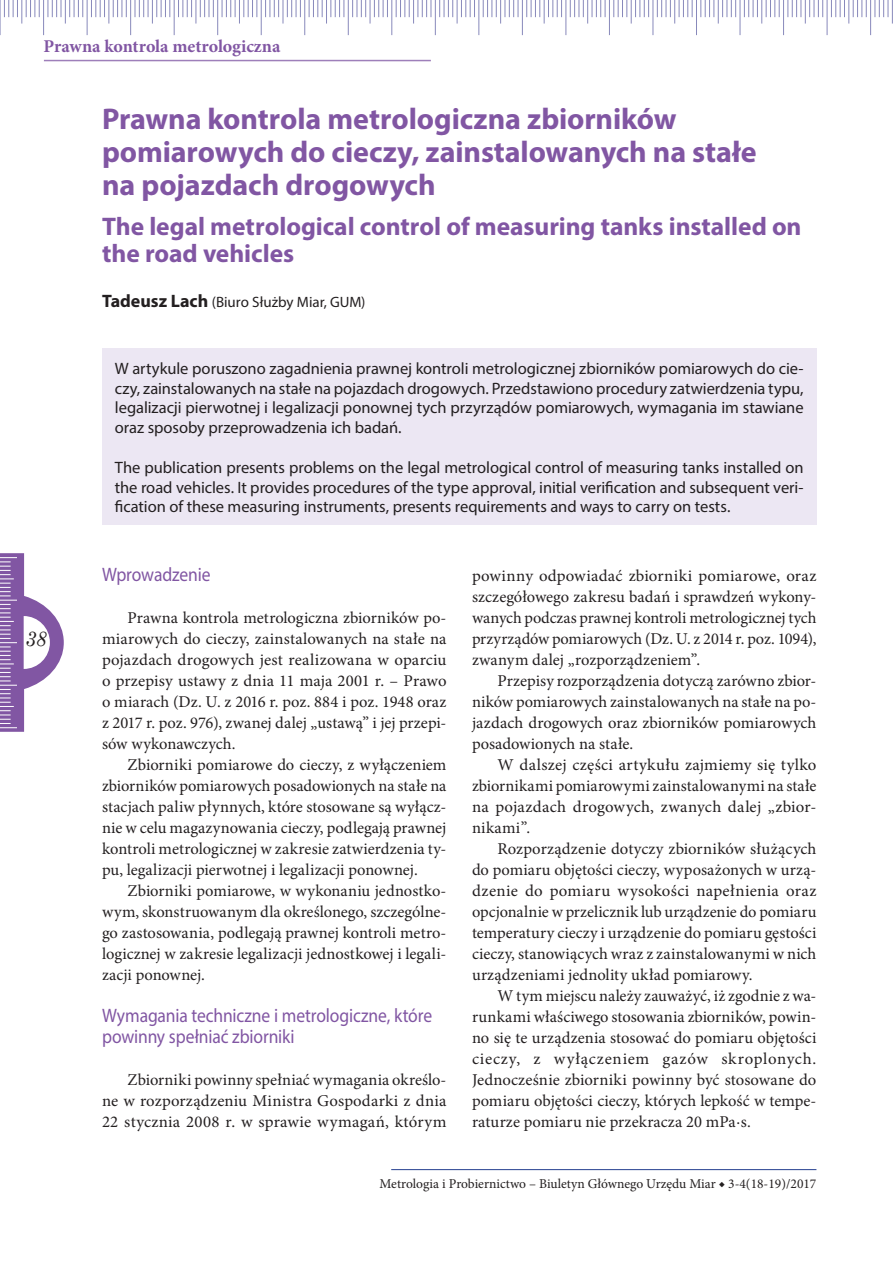
<style>
.page{position:relative;width:893px;height:1263px;background:#fff}
.page>*{position:absolute;margin:0;border:0;box-sizing:border-box;transform-origin:0 0}
.tytul_polski{font:700 30px/33px "Myriad Pro";letter-spacing:-.005em;color:#8156a3}
.tytul_ang{font:700 25.5px/27px "Myriad Pro";color:#8156a3}
.t1{font:italic 21px "Century Schoolbook";color:#231f20;scale:.9 1}
.śródtyt-podtyt{font:19.5px/21px "Myriad Pro";letter-spacing:-.01em;color:#8156a3;scale:.9 1}
.t2{font:700 18px "Minion Pro";letter-spacing:-.005em;color:#8156a3}
.teksty{font:16.5px/21px "Minion Pro";letter-spacing:.005em;color:#231f20;text-align:justify}
.lead{font:16.5px/19.8px "Myriad Pro";letter-spacing:-.005em;color:#231f20;text-align:justify}
.zakład{font:15px "Myriad Pro";color:#231f20}
.t3{font:13.5px "Minion Pro";color:#231f20}
.s1{font-weight:700;font-size:18px}
</style>
<div class="page">
<hr style="left:44px;top:60px;width:387px;height:1px;background:#9e7fba">
<hr style="left:391px;top:1169px;width:425px;height:1px;background:#25408f">
<svg style="left:0;top:553px;width:64px;height:179px"></svg>
<div style="left:102px;top:349px;width:714px;height:176px;background:#ece7f3"></div>
<svg style="left:875px;top:0;width:18px;height:24px"></svg>
<hr style="left:870px;top:0;width:1px;height:35px;background:#8889bb">
<svg style="left:831px;top:0;width:36px;height:24px"></svg>
<hr style="left:827px;top:0;width:1px;height:35px;background:#8889bb">
<svg style="left:788px;top:0;width:35px;height:24px"></svg>
<hr style="left:783px;top:0;width:1px;height:35px;background:#8889bb">
<svg style="left:744px;top:0;width:36px;height:24px"></svg>
<hr style="left:740px;top:0;width:1px;height:35px;background:#8889bb">
<svg style="left:701px;top:0;width:35px;height:24px"></svg>
<hr style="left:696px;top:0;width:1px;height:35px;background:#8889bb">
<svg style="left:657px;top:0;width:36px;height:24px"></svg>
<hr style="left:653px;top:0;width:1px;height:35px;background:#8889bb">
<svg style="left:613px;top:0;width:36px;height:24px"></svg>
<hr style="left:609px;top:0;width:1px;height:35px;background:#8889bb">
<svg style="left:570px;top:0;width:36px;height:24px"></svg>
<hr style="left:566px;top:0;width:1px;height:35px;background:#8889bb">
<svg style="left:526px;top:0;width:36px;height:24px"></svg>
<hr style="left:522px;top:0;width:1px;height:35px;background:#8889bb">
<svg style="left:483px;top:0;width:36px;height:24px"></svg>
<hr style="left:479px;top:0;width:1px;height:35px;background:#8889bb">
<svg style="left:439px;top:0;width:36px;height:24px"></svg>
<hr style="left:435px;top:0;width:1px;height:35px;background:#8889bb">
<svg style="left:396px;top:0;width:36px;height:24px"></svg>
<hr style="left:392px;top:0;width:1px;height:35px;background:#8889bb">
<svg style="left:352px;top:0;width:36px;height:24px"></svg>
<hr style="left:348px;top:0;width:1px;height:35px;background:#8889bb">
<svg style="left:309px;top:0;width:36px;height:24px"></svg>
<hr style="left:304px;top:0;width:1px;height:35px;background:#8889bb">
<svg style="left:265px;top:0;width:36px;height:24px"></svg>
<hr style="left:261px;top:0;width:1px;height:35px;background:#8889bb">
<svg style="left:222px;top:0;width:36px;height:24px"></svg>
<hr style="left:217px;top:0;width:1px;height:35px;background:#8889bb">
<svg style="left:178px;top:0;width:36px;height:24px"></svg>
<hr style="left:174px;top:0;width:1px;height:35px;background:#8889bb">
<svg style="left:135px;top:0;width:36px;height:24px"></svg>
<hr style="left:130px;top:0;width:1px;height:35px;background:#8889bb">
<svg style="left:91px;top:0;width:36px;height:24px"></svg>
<hr style="left:87px;top:0;width:1px;height:35px;background:#8889bb">
<svg style="left:48px;top:0;width:36px;height:24px"></svg>
<hr style="left:43px;top:0;width:1px;height:35px;background:#8889bb">
<svg style="left:4px;top:0;width:36px;height:24px"></svg>
<hr style="left:0;top:0;width:1px;height:35px;background:#8889bb">
<p class="t2" style="left:43px;top:34px;width:239px">Prawna kontrola metrologiczna</p>
<p class="tytul_polski" style="left:102px;top:101px;width:656px">Prawna kontrola metrologiczna zbiorników pomiarowych do cieczy, zainstalowanych na stałe na pojazdach drogowych</p>
<p class="tytul_ang" style="left:102px;top:212px;width:701px">The legal metrological control of measuring tanks installed on the road vehicles</p>
<p class="zakład" style="left:102px;top:292px;width:265px"><span class="s1">Tadeusz Lach</span> (Biuro Służby Miar, GUM)</p>
<p class="t1" style="left:25px;top:622px;width:25px">38</p>
<p class="lead" style="left:115px;top:358px;width:690px">W artykule poruszono zagadnienia prawnej kontroli metrologicznej zbiorników pomiarowych do cie&shy;czy, zainstalowanych na stałe na pojazdach drogowych. Przedstawiono procedury zatwierdzenia typu, legalizacji pierwotnej i legalizacji ponownej tych przyrządów pomiarowych, wymagania im stawiane oraz sposoby przeprowadzenia ich badań.</p>
<p class="lead" style="left:115px;top:457px;width:690px">The publication presents problems on the legal metrological control of measuring tanks installed on the road vehicles. It provides procedures of the type approval, initial verification and subsequent veri&shy;fication of these measuring instruments, presents requirements and ways to carry on tests.</p>
<p class="śródtyt-podtyt" style="left:102px;top:564px;width:122px">Wprowadzenie</p>
<p class="teksty" style="left:102px;top:607px;width:346px;text-indent:26px">Prawna kontrola metrologiczna zbiorników po&shy;miarowych do cieczy, zainstalowanych na stałe na pojazdach drogowych jest realizowana w oparciu o przepisy ustawy z dnia 11 maja 2001 r. – Prawo o miarach (Dz. U. z 2016 r. poz. 884 i poz. 1948 oraz z 2017 r. poz. 976), zwanej dalej „ustawą” i jej przepi&shy;sów wykonawczych.</p>
<p class="teksty" style="left:102px;top:754px;width:346px;text-indent:26px">Zbiorniki pomiarowe do cieczy, z wyłączeniem zbiorników pomiarowych posadowionych na stałe na stacjach paliw płynnych, które stosowane są wyłącz&shy;nie w celu magazynowania cieczy, podlegają prawnej kontroli metrologicznej w zakresie zatwierdzenia ty&shy;pu, legalizacji pierwotnej i legalizacji ponownej.</p>
<p class="teksty" style="left:102px;top:880px;width:346px;text-indent:26px">Zbiorniki pomiarowe, w wykonaniu jednostko&shy;wym, skonstruowanym dla określonego, szczególne&shy;go zastosowania, podlegają prawnej kontroli metro&shy;logicznej w zakresie legalizacji jednostkowej i legali&shy;zacji ponownej.</p>
<p class="śródtyt-podtyt" style="left:102px;top:1005px;width:368px">Wymagania techniczne i metrologiczne, które powinny spełniać zbiorniki</p>
<p class="teksty" style="left:102px;top:1069px;width:346px;text-indent:26px">Zbiorniki powinny spełniać wymagania określo&shy;ne w rozporządzeniu Ministra Gospodarki z dnia 22 stycznia 2008 r. w sprawie wymagań, którym</p>
<p class="teksty" style="left:472px;top:565px;width:346px">powinny odpowiadać zbiorniki pomiarowe, oraz szczegółowego zakresu badań i sprawdzeń wykony&shy;wanych podczas prawnej kontroli metrologicznej tych przyrządów pomiarowych (Dz. U. z 2014 r. poz. 1094), zwanym dalej „rozporządzeniem”.</p>
<p class="teksty" style="left:472px;top:670px;width:346px;text-indent:26px">Przepisy rozporządzenia dotyczą zarówno zbior&shy;ników pomiarowych zainstalowanych na stałe na po&shy;jazdach drogowych oraz zbiorników pomiarowych posadowionych na stałe.</p>
<p class="teksty" style="left:472px;top:754px;width:346px;text-indent:26px">W dalszej części artykułu zajmiemy się tylko zbiornikami pomiarowymi zainstalowanymi na stałe na pojazdach drogowych, zwanych dalej „zbior&shy;nikami”.</p>
<p class="teksty" style="left:472px;top:838px;width:346px;text-indent:26px">Rozporządzenie dotyczy zbiorników służących do pomiaru objętości cieczy, wyposażonych w urzą&shy;dzenie do pomiaru wysokości napełnienia oraz opcjonalnie w przelicznik lub urządzenie do pomiaru temperatury cieczy i urządzenie do pomiaru gęstości cieczy, stanowiących wraz z zainstalowanymi w nich urządzeniami jednolity układ pomiarowy.</p>
<p class="teksty" style="left:472px;top:985px;width:346px;text-indent:26px">W tym miejscu należy zauważyć, iż zgodnie z wa&shy;runkami właściwego stosowania zbiorników, powin&shy;no się te urządzenia stosować do pomiaru objętości cieczy, z wyłączeniem gazów skroplonych.<br>Jednocześnie zbiorniki powinny być stosowane do pomiaru objętości cieczy, których lepkość w tempe&shy;raturze pomiaru nie przekracza 20 mPa·s.</p>
<p class="t3" style="left:380px;top:1175px;width:438px">Metrologia i Probiernictwo – Biuletyn Głównego Urzędu Miar ◆ 3-4(18-19)/2017</p>
</div>
